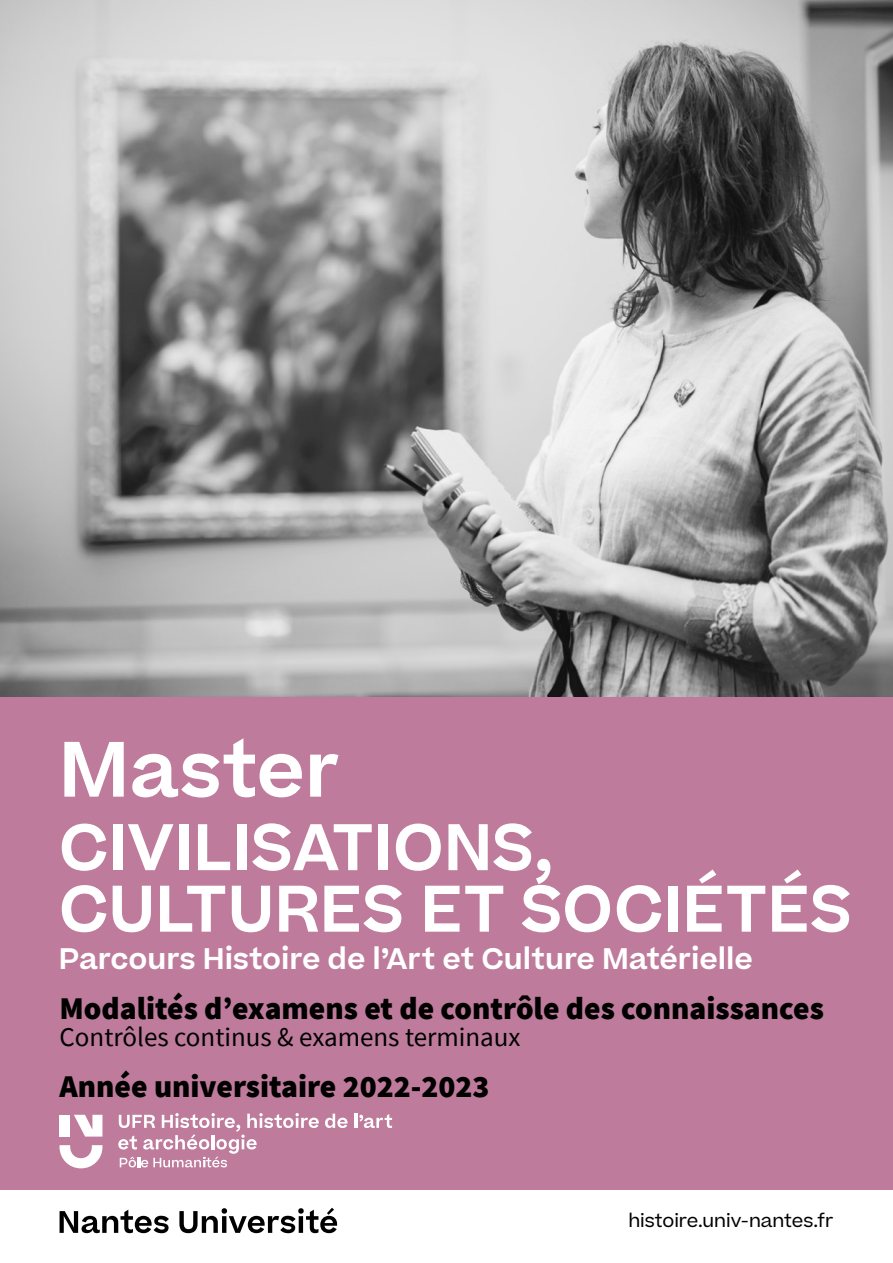
<style>
.page{position:relative;width:893px;height:1263px;background:#fff}
.page>*{position:absolute;margin:0;border:0;box-sizing:border-box;transform-origin:0 0}
.Titre_1_couv{font:600 75px "Beatrice";color:#fff}
.Titre_1_couv-2{font:600 63px/61.5px "Beatrice";color:#fff}
.livret_pédagogique{font:900 31.5px "Source Sans Pro";color:#000}
.Titre_2_couv{font:600 28.5px "Beatrice";color:#fff}
.livret_pédagogique-2{font:27px "Source Sans Pro";color:#000}
.t1{font:18px "Beatrice";color:#000}
</style>
<div class="page">
<img style="left:0;top:0;width:893px;height:698px">
<div style="left:0;top:698px;width:893px;height:565px;background:#be7b9c"></div>
<svg style="left:60px;top:1145px;width:42px;height:23px"></svg>
<svg style="left:74px;top:1115px;width:28px;height:21px"></svg>
<div style="left:60px;top:1115px;width:10px;height:21px;background:#fff"></div>
<svg style="left:325px;top:1113px;width:22px;height:15px"></svg>
<hr style="left:354px;top:1113px;width:3px;height:15px;background:#fff">
<svg style="left:359px;top:1114px;width:33px;height:14px"></svg>
<svg style="left:118px;top:1113px;width:201px;height:54px"></svg>
<div style="left:0;top:1191px;width:893px;height:72px;background:#fff"></div>
<svg style="left:60px;top:1208px;width:277px;height:25px"></svg>
<p class="Titre_1_couv" style="left:59px;top:719px;width:282px">Master</p>
<p class="Titre_1_couv-2" style="left:59px;top:817px;width:795px">CIVILISATIONS,<br>CULTURES ET SOCIÉTÉS</p>
<p class="Titre_2_couv" style="left:59px;top:940px;width:696px">Parcours Histoire de l’Art et Culture Matérielle</p>
<p class="livret_pédagogique" style="left:60px;top:987px;width:766px">Modalités d’examens et de contrôle des connaissances</p>
<p class="livret_pédagogique-2" style="left:60px;top:1020px;width:463px">Contrôles continus &amp; examens terminaux</p>
<p class="livret_pédagogique" style="left:60px;top:1065px;width:432px">Année universitaire 2022-2023</p>
<p class="t1" style="left:628px;top:1208px;width:207px">histoire.univ-nantes.fr</p>
</div>
